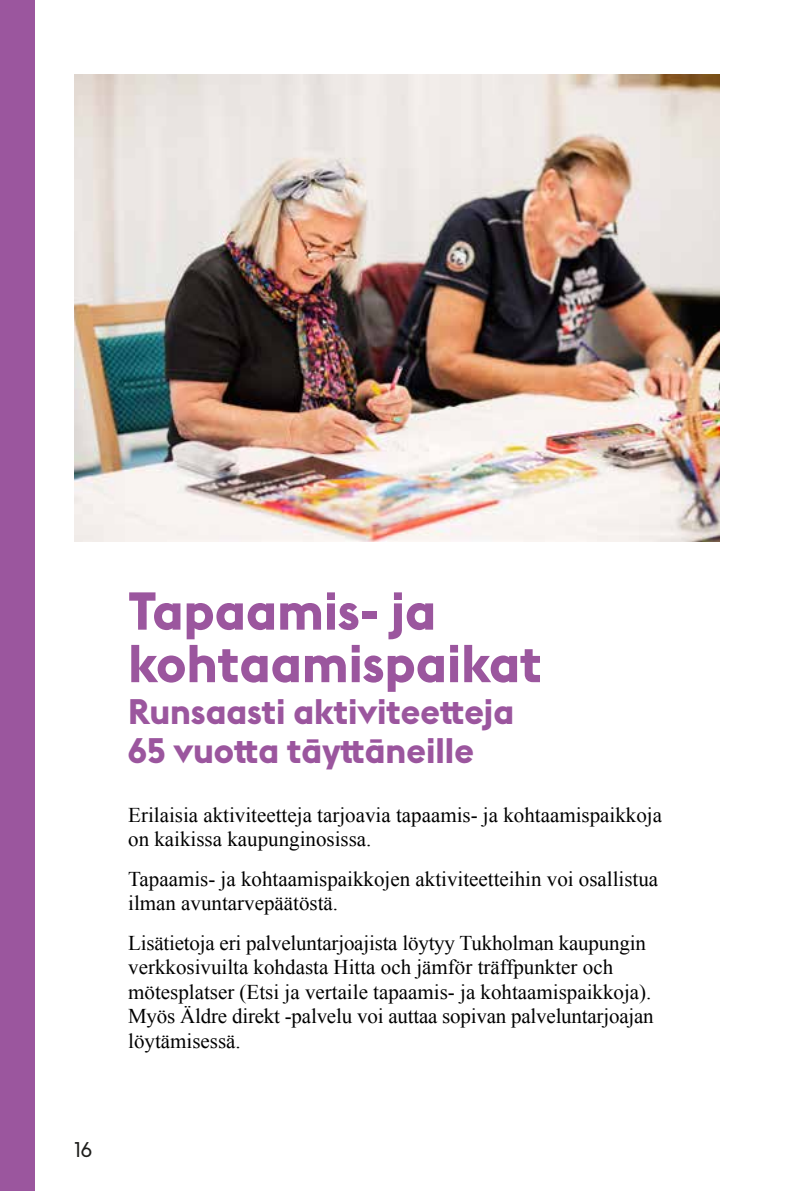
<style>
.page{position:relative;width:794px;height:1191px;background:#fff}
.page>*{position:absolute;margin:0;border:0;box-sizing:border-box;transform-origin:0 0}
.t1{font:700 52.5px/52.5px "Stockholm Type Display";color:#9b569e}
.t2{font:700 35px/38.5px "Stockholm Type Display";color:#9b569e}
.Bröd{font:21px/24.5px "Times New Roman";color:#000}
.t3{font:21px "Stockholm Type";color:#1d1d1b}
</style>
<div class="page">
<div style="left:0;top:0;width:35px;height:1191px;background:#9b569e"></div>
<img style="left:74px;top:74px;width:645px;height:468px">
<p class="t3" style="left:74px;top:1135px;width:19px">16</p>
<h1 class="t1" style="left:128px;top:582px;width:415px">Tapaamis- ja kohtaamispaikat</h1>
<h2 class="t2" style="left:128px;top:691px;width:387px">Runsaasti aktiviteetteja<br>65 vuotta täyttäneille</h2>
<p class="Bröd" style="left:128px;top:802px;width:535px">Erilaisia aktiviteetteja tarjoavia tapaamis- ja kohtaamispaikkoja on kaikissa kaupunginosissa.</p>
<p class="Bröd" style="left:128px;top:866px;width:531px">Tapaamis- ja kohtaamispaikkojen aktiviteetteihin voi osallistua ilman avuntarvepäätöstä.</p>
<p class="Bröd" style="left:128px;top:930px;width:527px">Lisätietoja eri palveluntarjoajista löytyy Tukholman kaupungin verkkosivuilta kohdasta Hitta och jämför träffpunkter och mötesplatser (Etsi ja vertaile tapaamis- ja kohtaamispaikkoja).<br>Myös Äldre direkt -palvelu voi auttaa sopivan palveluntarjoajan löytämisessä.</p>
</div>
